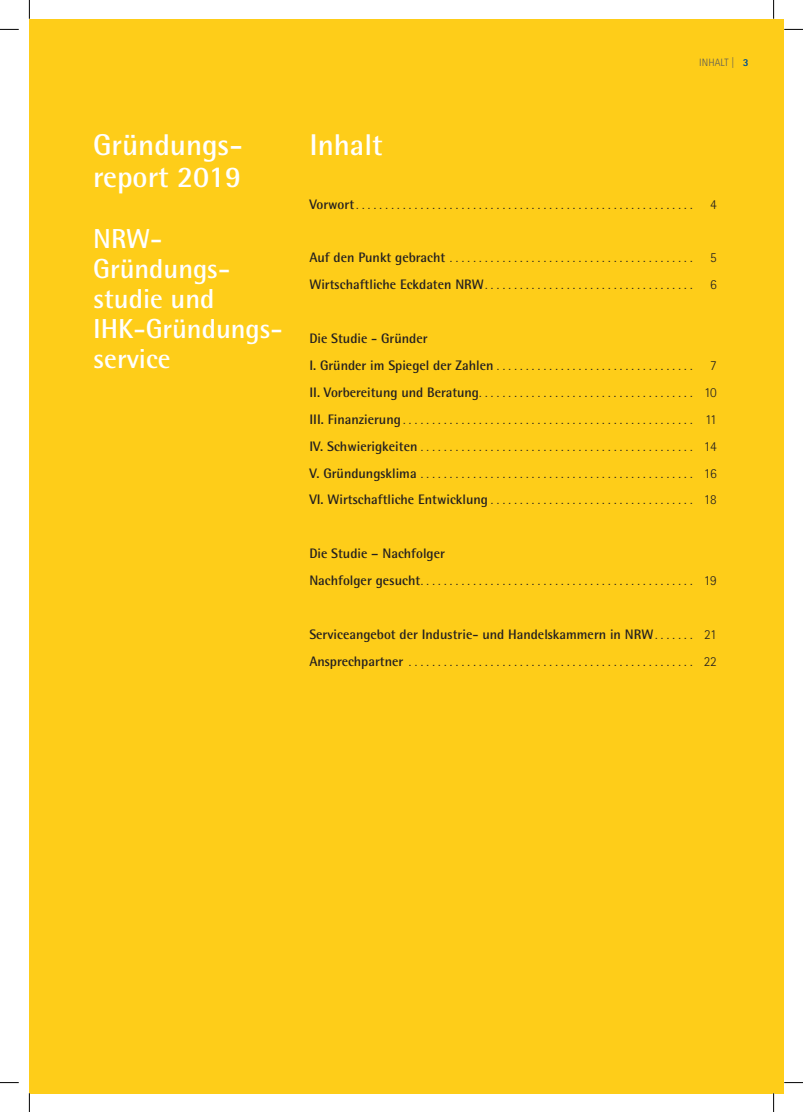
<style>
.page{position:relative;width:803px;height:1112px;background:#fff}
.page>*{position:absolute;margin:0;border:0;box-sizing:border-box;transform-origin:0 0}
.t1{font:700 30px/32.5px "Rotis Semi Sans";color:#fff}
.t2{font:700 27.5px/30px "Rotis Semi Sans";color:#fff}
.t3{font:300 13.75px/26.9px "AT Rotis Sans Serif";color:#231f20;text-align:justify}
.t4{font:700 13.75px "Rotis Semi Sans";color:#231f20}
.t5{font:300 10.62px "AT Rotis Sans Serif";letter-spacing:.005em;color:#57585a}
.t6{font:800 10.62px "AT Rotis Sans Serif";color:#005190}
.s1{font-family:"Rotis Semi Sans";font-weight:700}
.s2{font-family:"AT Rotis Sans Serif";font-weight:300}
</style>
<div class="page">
<div style="left:29px;top:19px;width:755px;height:1073px;background:#fecd19"></div>
<svg style="left:0;top:29px;width:19px;height:1px"></svg>
<svg style="left:784px;top:29px;width:19px;height:1px"></svg>
<svg style="left:0;top:1082px;width:19px;height:1px"></svg>
<svg style="left:784px;top:1082px;width:19px;height:1px"></svg>
<svg style="left:29px;top:0;width:1px;height:19px"></svg>
<svg style="left:29px;top:1092px;width:1px;height:19px"></svg>
<svg style="left:773px;top:0;width:1px;height:19px"></svg>
<svg style="left:773px;top:1092px;width:1px;height:19px"></svg>
<h1 class="t1" style="left:93px;top:128px;width:151px">Gründungs&shy;report 2019</h1>
<h2 class="t2" style="left:93px;top:223px;width:191px">NRW-<br>Gründungs&shy;studie und<br>IHK-Gründungs&shy;service</h2>
<p class="t5" style="left:699px;top:56px;width:37px">INHALT |</p>
<p class="t6" style="left:743px;top:56px;width:7px">3</p>
<h1 class="t1" style="left:309px;top:128px;width:75px">Inhalt</h1>
<p class="t3" style="left:309px;top:190px;width:385px"><span class="s1">Vorwort</span> . . . . . . . . . . . . . . . . . . . . . . . . . . . . . . . . . . . . . . . . . . . . . . . . . . . . . . . . . .</p>
<p class="t3" style="left:710px;top:190px;width:8px">4</p>
<p class="t3" style="left:309px;top:244px;width:385px"><span class="s1">Auf den Punkt gebracht</span> . . . . . . . . . . . . . . . . . . . . . . . . . . . . . . . . . . . . . . . . . .</p>
<p class="t3" style="left:710px;top:244px;width:8px">5</p>
<p class="t3" style="left:309px;top:271px;width:385px"><span class="s1">Wirtschaftliche Eckdaten NRW</span> . . . . . . . . . . . . . . . . . . . . . . . . . . . . . . . . . . . .</p>
<p class="t3" style="left:710px;top:271px;width:8px">6</p>
<p class="t4" style="left:309px;top:330px;width:120px">Die Studie - Gründer</p>
<p class="t3" style="left:309px;top:352px;width:385px"><span class="s1">I. Gründer im Spiegel der Zahlen</span> . . . . . . . . . . . . . . . . . . . . . . . . . . . . . . . . . .</p>
<p class="t3" style="left:309px;top:352px;width:409px;text-indent:401px">7<br><span class="s1">II. Vorbereitung und Beratung</span> . . . . . . . . . . . . . . . . . . . . . . . . . . . . . . . . . . . . . 10<br><span class="s1">III. Finanzierung</span> . . . . . . . . . . . . . . . . . . . . . . . . . . . . . . . . . . . . . . . . . . . . . . . . . . 11<br><span class="s1">IV. Schwierigkeiten</span> . . . . . . . . . . . . . . . . . . . . . . . . . . . . . . . . . . . . . . . . . . . . . . . 14<br><span class="s1">V. Gründungsklima</span> . . . . . . . . . . . . . . . . . . . . . . . . . . . . . . . . . . . . . . . . . . . . . . . 16<br><span class="s1">VI. Wirtschaftliche Entwicklung</span> . . . . . . . . . . . . . . . . . . . . . . . . . . . . . . . . . . . 18</p>
<p class="t4" style="left:309px;top:545px;width:137px">Die Studie – Nachfolger</p>
<p class="t3" style="left:309px;top:567px;width:409px"><span class="s1">Nachfolger gesucht</span> . . . . . . . . . . . . . . . . . . . . . . . . . . . . . . . . . . . . . . . . . . . . . . . 19</p>
<p class="t4" style="left:309px;top:625px;width:409px">Serviceangebot der Industrie- und Handelskammern in NRW <span class="s2">. . . . . . . 21</span></p>
<p class="t3" style="left:309px;top:647px;width:409px"><span class="s1">Ansprechpartner</span> . . . . . . . . . . . . . . . . . . . . . . . . . . . . . . . . . . . . . . . . . . . . . . . . . 22</p>
</div>
